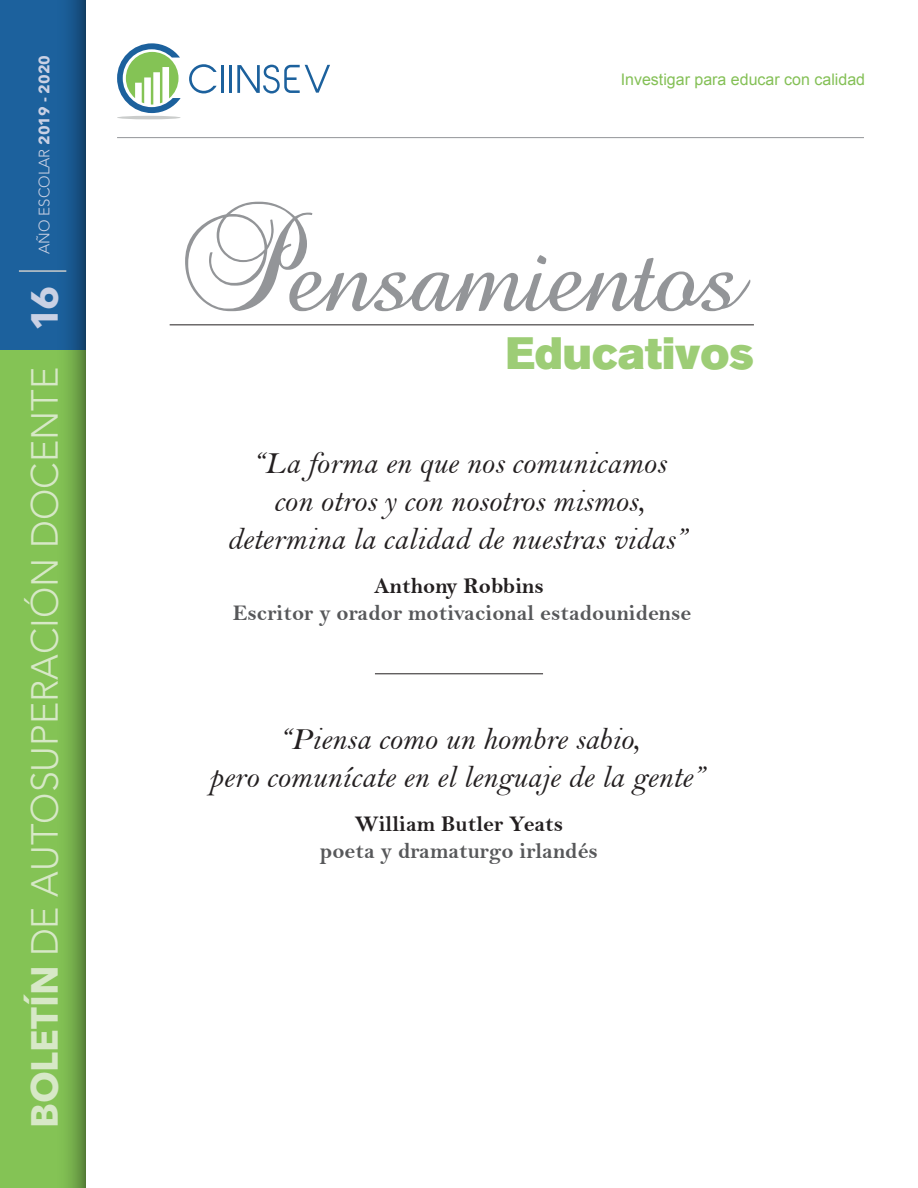
<style>
.page{position:relative;width:918px;height:1188px;background:#fff}
.page>*{position:absolute;margin:0;border:0;box-sizing:border-box;transform-origin:0 0}
.t1{font:70.05px "Baroque Script";color:#939598}
.t2{font:45px "Akzidenz Grotesk BQ Super";color:#9dcd76}
.t3{font:300 37.5px "Avenir LT Std";color:#d7e8c7}
.t4{font:31.5px/37.8px "Bell MT Italic";color:#231f20;text-align:center}
.t5{font:22.5px "Bell MT Bold";color:#57585a}
.t6{font:22.5px "Bell MT Bold";color:#231f20}
.t7{font:16.05px "Arial";color:#84c056}
.t8{font:300 15px "Avenir LT Std";color:#cad1e4}
.s1{font-family:"Avenir Next LT Pro";font-weight:700}
.s2{font-family:"Avenir Next LT Pro";font-weight:700;color:#cad1e4}
</style>
<div class="page">
<svg style="left:117px;top:43px;width:64px;height:70px"></svg>
<hr style="left:117px;top:116px;width:64px;height:3px;background:#cacccb;border-radius:50%">
<hr style="left:221px;top:65px;width:3px;height:28px;background:#1c619d">
<hr style="left:229px;top:65px;width:3px;height:28px;background:#1c619d">
<svg style="left:237px;top:65px;width:93px;height:28px"></svg>
<svg style="left:189px;top:64px;width:28px;height:29px"></svg>
<div style="left:0;top:350px;width:85px;height:838px;background:#84c355"></div>
<div style="left:0;top:0;width:85px;height:350px;background:#1c619d"></div>
<svg style="left:66px;top:0;width:19px;height:1188px"></svg>
<hr style="left:117px;top:137px;width:747px;height:1px;background:#939598">
<hr style="left:19px;top:270px;width:47px;height:2px;background:#cacccb">
<hr style="left:170px;top:325px;width:584px;height:1px;background:#231f20">
<hr style="left:375px;top:674px;width:168px;height:1px;background:#231f20">
<p class="t8" style="left:35px;top:254px;width:200px;rotate:-90deg">año escolar <span class="s1">2019 - 2020</span></p>
<p class="t3" style="left:23px;top:1128px;width:844px;rotate:-90deg"><span class="s1">Boletín</span> de Autosuperación Docente <span class="s2">16</span></p>
<p class="t7" style="left:621px;top:69px;width:246px">Investigar para educar con calidad</p>
<h1 class="t1" style="left:184px;top:246px;width:557px">Pensamientos</h1>
<h2 class="t2" style="left:506px;top:327px;width:250px">Educativos</h2>
<p class="t4" style="left:227px;top:444px;width:462px">“La forma en que nos comunicamos con otros y con nosotros mismos, determina la calidad de nuestras vidas”</p>
<p class="t6" style="left:374px;top:572px;width:171px">Anthony Robbins</p>
<p class="t5" style="left:233px;top:599px;width:460px">Escritor y orador motivacional estadounidense</p>
<p class="t4" style="left:209px;top:720px;width:497px">“Piensa como un hombre sabio,<br>pero comunícate en el lenguaje de la gente”</p>
<p class="t6" style="left:355px;top:810px;width:210px">William Butler Yeats</p>
<p class="t5" style="left:320px;top:837px;width:279px">poeta y dramaturgo irlandés</p>
</div>
